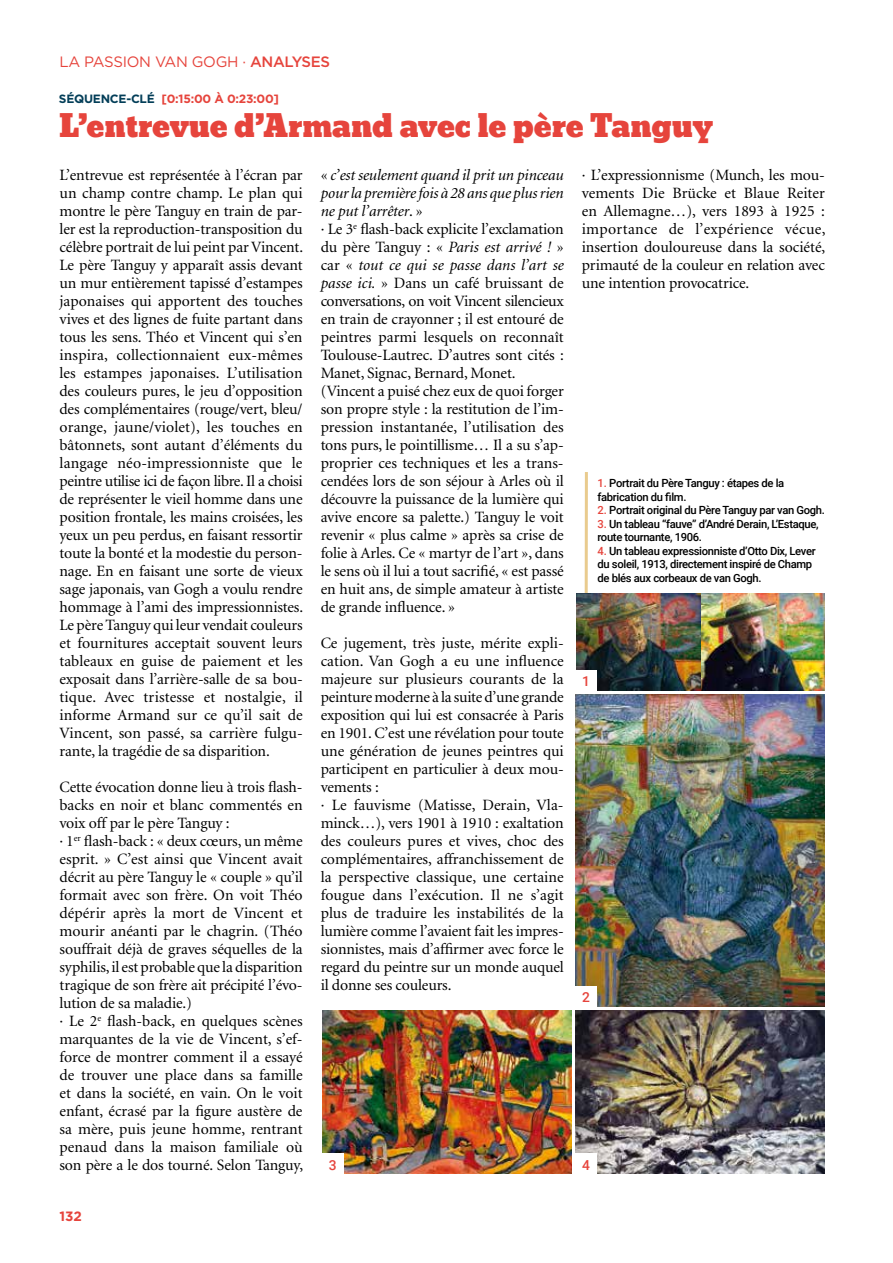
<style>
.page{position:relative;width:893px;height:1263px;background:#fff}
.page>*{position:absolute;margin:0;border:0;box-sizing:border-box;transform-origin:0 0}
.t1{font:30px "Bevan";letter-spacing:-.01em;color:#e6443c}
.t2{font:15.75px/18px "Minion";letter-spacing:-.01em;color:#000}
.t3{font:15px "Gotham";letter-spacing:-.02em;color:#e6443c}
.t4{font:500 13.8px "Roboto";color:#e6443c}
.t5{font:700 13.5px "Gotham";color:#e6443c}
.t6{font:700 12px "Gotham";letter-spacing:-.02em;color:#e6443c}
.t7{font:500 11.25px/13.5px "Roboto";letter-spacing:-.03em;color:#000}
.s1{font-weight:500}
.s2{color:#033e58}
.s3{font-style:italic}
.s4{color:#e6443c}
</style>
<div class="page">
<img style="left:322px;top:1011px;width:249px;height:163px">
<img style="left:576px;top:1011px;width:249px;height:163px">
<img style="left:576px;top:593px;width:249px;height:97px">
<img style="left:576px;top:694px;width:249px;height:312px">
<hr style="left:585px;top:472px;width:3px;height:123px;background:#e9cb8e">
<div style="left:575px;top:986px;width:22px;height:22px;background:#fff"></div>
<div style="left:575px;top:1153px;width:22px;height:22px;background:#fff"></div>
<div style="left:322px;top:1153px;width:22px;height:22px;background:#fff"></div>
<div style="left:575px;top:670px;width:22px;height:21px;background:#fff"></div>
<p class="t3" style="left:60px;top:53px;width:272px">LA PASSION VAN GOGH · <span class="s1">ANALYSES</span></p>
<p class="t6" style="left:59px;top:92px;width:222px"><span class="s2">SÉQUENCE-CLÉ</span> [0:15:00 À 0:23:00]</p>
<h1 class="t1" style="left:58px;top:102px;width:656px">L’entrevue d’Armand avec le père Tanguy</h1>
<p class="t2" style="left:60px;top:167px;width:245px;text-align:justify">L’entrevue est représentée à l’écran par un champ contre champ. Le plan qui montre le père Tanguy en train de par&shy;ler est la reproduction-transposition du célèbre portrait de lui peint par Vincent.<br>Le père Tanguy y apparaît assis devant un mur entièrement tapissé d’estampes japonaises qui apportent des touches vives et des lignes de fuite partant dans tous les sens. Théo et Vincent qui s’en inspira, collectionnaient eux-mêmes les estampes japonaises. L’utilisation des couleurs pures, le jeu d’opposition des complémentaires (rouge/vert, bleu/ orange, jaune/violet), les touches en bâtonnets, sont autant d’éléments du langage néo-impressionniste que le peintre utilise ici de façon libre. Il a choisi de représenter le vieil homme dans une position frontale, les mains croisées, les yeux un peu perdus, en faisant ressortir toute la bonté et la modestie du person&shy;nage. En en faisant une sorte de vieux sage japonais, van Gogh a voulu rendre hommage à l’ami des impressionnistes.<br>Le père Tanguy qui leur vendait couleurs et fournitures acceptait souvent leurs tableaux en guise de paiement et les exposait dans l’arrière-salle de sa bou&shy;tique. Avec tristesse et nostalgie, il informe Armand sur ce qu’il sait de Vincent, son passé, sa carrière fulgu&shy;rante, la tragédie de sa disparition.</p>
<p class="t2" style="left:60px;top:779px;width:245px">Cette évocation donne lieu à trois flash&shy;backs en noir et blanc commentés en voix off par le père Tanguy :<br>· 1<sup>er</sup> flash-back : « deux cœurs, un même esprit. » C’est ainsi que Vincent avait décrit au père Tanguy le « couple » qu’il formait avec son frère. On voit Théo dépérir après la mort de Vincent et mourir anéanti par le chagrin. (Théo souffrait déjà de graves séquelles de la syphilis, il est probable que la disparition tragique de son frère ait précipité l’évo&shy;lution de sa maladie.)<br>· Le 2<sup>e</sup> flash-back, en quelques scènes marquantes de la vie de Vincent, s’ef&shy;force de montrer comment il a essayé de trouver une place dans sa famille et dans la société, en vain. On le voit enfant, écrasé par la figure austère de sa mère, puis jeune homme, rentrant penaud dans la maison familiale où son père a le dos tourné. Selon Tanguy,</p>
<p class="t5" style="left:60px;top:1208px;width:24px">132</p>
<p class="t2" style="left:321px;top:167px;width:245px">« <span class="s3">c’est seulement quand il prit un pinceau pour la première fois à 28 ans que plus rien ne put l’arrêter</span>. »<br>· Le 3<sup>e</sup> flash-back explicite l’exclamation du père Tanguy : « <span class="s3">Paris est arrivé !</span> » car « <span class="s3">tout ce qui se passe dans l’art se passe ici.</span> » Dans un café bruissant de conversations, on voit Vincent silencieux en train de crayonner ; il est entouré de peintres parmi lesquels on reconnaît Toulouse-Lautrec. D’autres sont cités :<br>Manet, Signac, Bernard, Monet. (Vincent a puisé chez eux de quoi forger son propre style : la restitution de l’im&shy;pression instantanée, l’utilisation des tons purs, le pointillisme… Il a su s’ap&shy;proprier ces techniques et les a trans&shy;cendées lors de son séjour à Arles où il découvre la puissance de la lumière qui avive encore sa palette.) Tanguy le voit revenir « plus calme » après sa crise de folie à Arles. Ce « martyr de l’art », dans le sens où il lui a tout sacrifié, « est passé en huit ans, de simple amateur à artiste de grande influence. »</p>
<p class="t2" style="left:321px;top:635px;width:245px">Ce jugement, très juste, mérite expli&shy;cation. Van Gogh a eu une influence majeure sur plusieurs courants de la peinture moderne à la suite d’une grande exposition qui lui est consacrée à Paris en 1901. C’est une révélation pour toute une génération de jeunes peintres qui participent en particulier à deux mou&shy;vements :<br>· Le fauvisme (Matisse, Derain, Vla&shy;minck…), vers 1901 à 1910 : exaltation des couleurs pures et vives, choc des complémentaires, affranchissement de la perspective classique, une certaine fougue dans l’exécution. Il ne s’agit plus de traduire les instabilités de la lumière comme l’avaient fait les impres&shy;sionnistes, mais d’affirmer avec force le regard du peintre sur un monde auquel il donne ses couleurs.</p>
<p class="t2" style="left:582px;top:167px;width:245px;text-align:justify">· L’expressionnisme (Munch, les mou&shy;vements Die Brücke et Blaue Reiter en Allemagne…), vers 1893 à 1925 : importance de l’expérience vécue, insertion douloureuse dans la société, primauté de la couleur en relation avec une intention provocatrice.</p>
<p class="t7" style="left:598px;top:476px;width:188px"><span class="s4">1.</span> Portrait du Père Tanguy : étapes de la fabrication du film.</p>
<p class="t7" style="left:598px;top:503px;width:229px"><span class="s4">2.</span> Portrait original du Père Tanguy par van Gogh.</p>
<p class="t7" style="left:598px;top:517px;width:223px"><span class="s4">3.</span> Un tableau “fauve” d’André Derain, L’Estaque, route tournante, 1906.</p>
<p class="t7" style="left:598px;top:544px;width:220px"><span class="s4">4.</span> Un tableau expressionniste d’Otto Dix, Lever du soleil, 1913, directement inspiré de Champ de blés aux corbeaux de van Gogh.</p>
<p class="t4" style="left:582px;top:671px;width:9px">1</p>
<p class="t4" style="left:582px;top:987px;width:9px">2</p>
<p class="t4" style="left:329px;top:1155px;width:9px">3</p>
<p class="t4" style="left:582px;top:1155px;width:9px">4</p>
</div>
